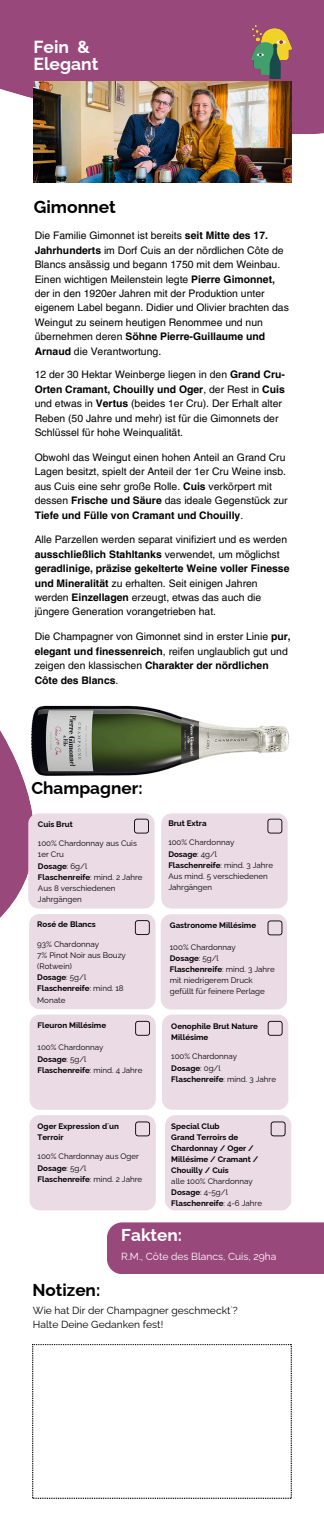
<style>
.page{position:relative;width:324px;height:1531px;background:#fff}
.page>*{position:absolute;margin:0;border:0;box-sizing:border-box;transform-origin:0 0}
.t1{font:700 17.48px/16.8px "Raleway";color:#fff}
.t2{font:700 17.48px "Raleway";color:#000}
.t3{font:700 17.16px "Raleway";color:#000}
.t4{font:700 17.16px "Raleway";color:#fff}
.t5{font:10.4px/14.4px "Helvetica LT Pro";color:#000}
.t6{font:10.28px/14.4px "Raleway";color:#000}
.t7{font:10.28px "Raleway";color:#fff}
.t8{font:700 8px/11.1px "Raleway";color:#000}
.t9{font:8px/11.1px "Raleway";color:#000}
.s1{font-weight:700}
.s2{font-weight:400}
</style>
<div class="page">
<div style="left:274px;top:0;width:50px;height:134px;background:#99487b"></div>
<div style="left:0;top:0;width:274px;height:99px;background:#99487b"></div>
<svg style="left:32px;top:1344px;width:260px;height:154px"></svg>
<div style="left:107px;top:1222px;width:217px;height:52px;background:#99487b"></div>
<img style="left:33px;top:82px;width:259px;height:100px">
<img style="left:252px;top:25px;width:39px;height:53px">
<div style="left:29px;top:1115px;width:127px;height:95px;background:#ebdbe5"></div>
<svg style="left:0;top:730px;width:288px;height:379px"></svg>
<div style="left:165px;top:1115px;width:126px;height:95px;background:#ebdbe5"></div>
<img style="left:9px;top:705px;width:280px;height:75px">
<p class="t1" style="left:34px;top:38px;width:66px">Fein &amp;<br>Elegant</p>
<p class="t2" style="left:34px;top:196px;width:84px">Gimonnet</p>
<p class="t5" style="left:35px;top:229px;width:256px">Die Familie Gimonnet ist bereits <span class="s1">seit Mitte des 17.<br>Jahrhunderts</span> im Dorf Cuis an der nördlichen Côte de Blancs ansässig und begann 1750 mit dem Weinbau.<br>Einen wichtigen Meilenstein legte <span class="s1">Pierre Gimonnet, </span>der in den 1920er Jahren mit der Produktion unter eigenem Label begann. Didier und Olivier brachten das Weingut zu seinem heutigen Renommee und nun übernehmen deren <span class="s1">Söhne Pierre-Guillaume und Arnaud</span> die Verantwortung.</p>
<p class="t5" style="left:35px;top:368px;width:252px">12 der 30 Hektar Weinberge liegen in den <span class="s1">Grand Cru-Orten Cramant, Chouilly und Oger</span>, der Rest in <span class="s1">Cuis </span>und etwas in <span class="s1">Vertus</span> (beides 1er Cru). Der Erhalt alter Reben (50 Jahre und mehr) ist für die Gimonnets der Schlüssel für hohe Weinqualität.</p>
<h3 class="t5" style="left:35px;top:451px;width:255px">Obwohl das Weingut einen hohen Anteil an Grand Cru Lagen besitzt, spielt der Anteil der 1er Cru Weine insb. aus Cuis eine sehr große Rolle. <span class="s1">Cuis</span> verkörpert mit dessen <span class="s1">Frische und Säure</span> das ideale Gegenstück zur <span class="s1">Tiefe und Fülle von Cramant und Chouilly</span>.</h3>
<p class="t5" style="left:35px;top:533px;width:256px">Alle Parzellen werden separat vinifiziert und es werden <span class="s1">ausschließlich Stahltanks</span> verwendet, um möglichst <span class="s1">geradlinige, präzise gekelterte Weine voller Finesse und Mineralität</span> zu erhalten. Seit einigen Jahren werden <span class="s1">Einzellagen</span> erzeugt, etwas das auch die jüngere Generation vorangetrieben hat.</p>
<p class="t5" style="left:35px;top:630px;width:257px">Die Champagner von Gimonnet sind in erster Linie <span class="s1">pur, elegant und finessenreich</span>, reifen unglaublich gut und zeigen den klassischen <span class="s1">Charakter der nördlichen Côte des Blancs</span>.</p>
<p class="t3" style="left:31px;top:777px;width:113px">Champagner:</p>
<p class="t8" style="left:38px;top:818px;width:36px">Cuis Brut</p>
<h3 class="t9" style="left:38px;top:838px;width:100px">100% Chardonnay aus Cuis<br>1er Cru</h3>
<p class="t8" style="left:38px;top:860px;width:51px">Dosage<span class="s2">: 6g/l</span></p>
<p class="t8" style="left:38px;top:871px;width:106px">Flaschenreife<span class="s2">: mind. 2 Jahre</span></p>
<p class="t9" style="left:38px;top:882px;width:79px">Aus 8 verschiedenen<br>Jahrgängen</p>
<h3 class="t8" style="left:37px;top:919px;width:60px">Rosé de Blancs</h3>
<p class="t9" style="left:37px;top:938px;width:63px">93% Chardonnay</p>
<p class="t9" style="left:37px;top:949px;width:90px">7% Pinot Noir aus Bouzy (Rotwein)</p>
<p class="t8" style="left:37px;top:971px;width:50px">Dosage<span class="s2">: 5g/l</span></p>
<h3 class="t9" style="left:37px;top:983px;width:88px"><span class="s1">Flaschenreife</span>: mind. 18<br>Monate</h3>
<p class="t8" style="left:38px;top:1019px;width:70px">Fleuron Millésime</p>
<h1 class="t9" style="left:38px;top:1042px;width:68px">100% Chardonnay</h1>
<p class="t8" style="left:38px;top:1053px;width:50px">Dosage<span class="s2">: 5g/l</span></p>
<p class="t8" style="left:38px;top:1064px;width:106px">Flaschenreife<span class="s2">: mind. 4 Jahre</span></p>
<h2 class="t8" style="left:38px;top:1120px;width:83px">Oger Expression d´un<br>Terroir</h2>
<h2 class="t9" style="left:38px;top:1151px;width:103px">100% Chardonnay aus Oger</h2>
<h2 class="t8" style="left:38px;top:1162px;width:50px">Dosage<span class="s2">: 5g/l</span></h2>
<p class="t8" style="left:38px;top:1173px;width:106px">Flaschenreife<span class="s2">: mind. 2 Jahre</span></p>
<p class="t8" style="left:168px;top:817px;width:40px">Brut Extra</p>
<h3 class="t9" style="left:168px;top:837px;width:68px">100% Chardonnay</h3>
<p class="t8" style="left:168px;top:848px;width:50px">Dosage<span class="s2">: 4g/l</span></p>
<p class="t8" style="left:168px;top:859px;width:106px">Flaschenreife<span class="s2">: mind. 3 Jahre</span></p>
<p class="t9" style="left:168px;top:870px;width:101px">Aus mind. 5 verschiedenen<br>Jahrgängen</p>
<p class="t8" style="left:170px;top:919px;width:88px">Gastronome Millésime</p>
<h3 class="t9" style="left:170px;top:941px;width:68px">100% Chardonnay</h3>
<p class="t8" style="left:170px;top:952px;width:50px">Dosage<span class="s2">: 5g/l</span></p>
<p class="t8" style="left:170px;top:963px;width:106px">Flaschenreife<span class="s2">: mind. 3 Jahre</span></p>
<p class="t9" style="left:170px;top:974px;width:96px">mit niedrigerem Druck gefüllt für feinere Perlage</p>
<p class="t8" style="left:171px;top:1020px;width:88px">Oenophile Brut Nature<br>Millésime</p>
<h1 class="t9" style="left:171px;top:1051px;width:68px">100% Chardonnay</h1>
<h2 class="t8" style="left:171px;top:1062px;width:51px">Dosage<span class="s2">: 0g/l</span></h2>
<h2 class="t8" style="left:171px;top:1073px;width:106px">Flaschenreife<span class="s2">: mind. 3 Jahre</span></h2>
<p class="t8" style="left:171px;top:1120px;width:50px">Special Club</p>
<h1 class="t8" style="left:171px;top:1131px;width:89px">Grand Terroirs de<br>Chardonnay / Oger /<br>Millésime / Cramant /<br>Chouilly / Cuis</h1>
<h3 class="t9" style="left:171px;top:1175px;width:83px">alle 100% Chardonnay</h3>
<p class="t9" style="left:171px;top:1186px;width:58px"><span class="s1">Dosage</span>: 4-5g/l</p>
<p class="t8" style="left:171px;top:1197px;width:92px">Flaschenreife<span class="s2">: 4-6 Jahre</span></p>
<p class="t4" style="left:121px;top:1225px;width:62px">Fakten:</p>
<p class="t3" style="left:32px;top:1279px;width:69px">Notizen:</p>
<p class="t7" style="left:121px;top:1250px;width:157px">R.M., Côte des Blancs, Cuis, 29ha</p>
<p class="t6" style="left:33px;top:1302px;width:206px">Wie hat Dir der Champagner geschmeckt`?<br>Halte Deine Gedanken fest!</p>
</div>
